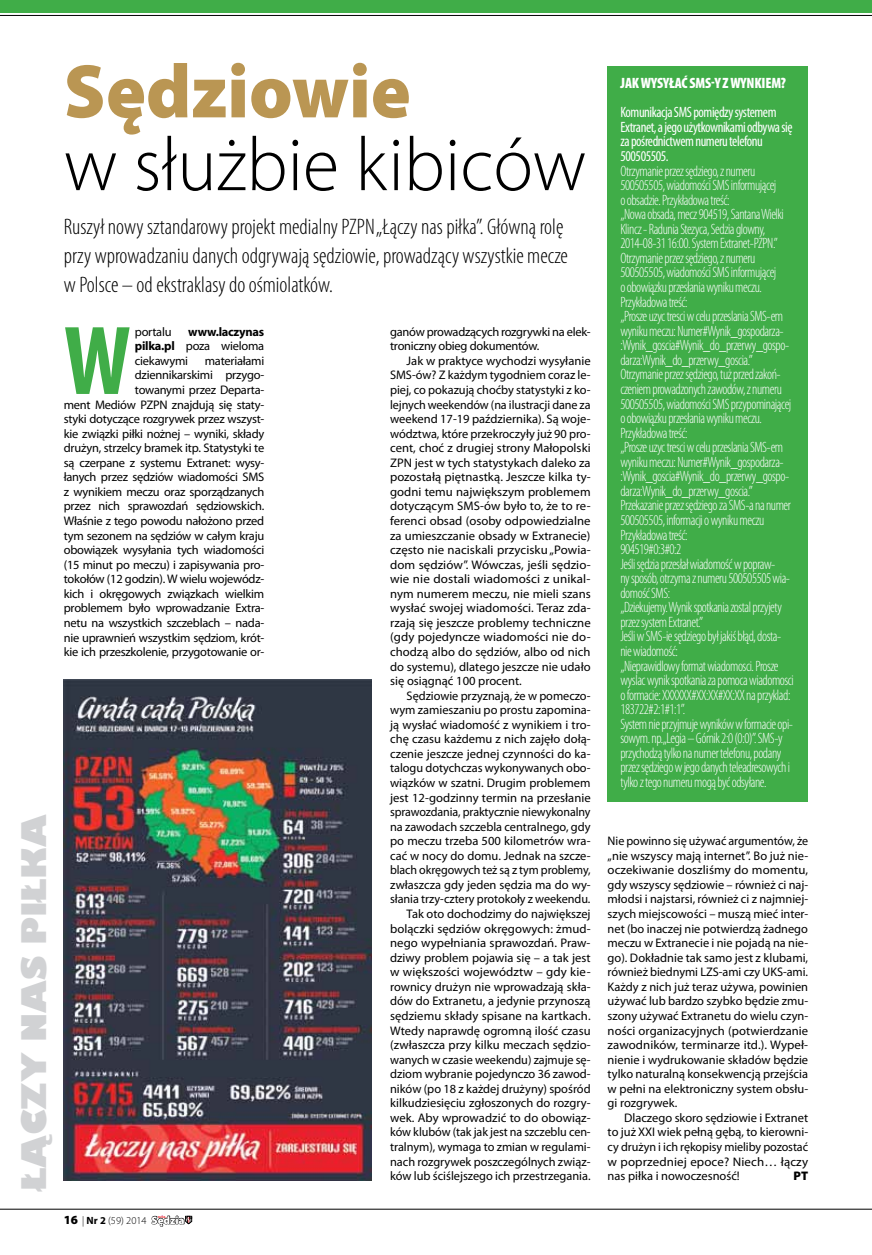
<style>
.page{position:relative;width:872px;height:1255px;background:#fff}
.page>*{position:absolute;margin:0;border:0;box-sizing:border-box;transform-origin:0 0}
.t1{font:700 condensed 98.85px "Myriad Pro";color:#40ad48}
.t2{font:300 76.5px "Myriad Pro";color:#000}
.t3{font:900 76.5px "Myriad Pro";color:#ba9653}
.t4{font:800 33px "Gill Sans";color:#d1d2d4}
.t5{font:300 condensed 22.5px/29.1px "Myriad Pro";color:#000}
.t6{font:300 condensed 15px/14.5px "Myriad Pro";letter-spacing:-.03em;color:#fff;scale:.95 1}
.t7{font:condensed 15px/14.5px "Myriad Pro";letter-spacing:-.03em;color:#fff;scale:.95 1}
.t8{font:900 condensed 15px "Myriad Pro";letter-spacing:-.01em;color:#fff}
.t9{font:12.45px/14.5px "Myriad Pro";letter-spacing:-.005em;color:#000;text-align:justify}
.t10{font:700 12.45px/14.5px "Myriad Pro";letter-spacing:-.02em;color:#000;text-align:justify}
.t11{font:900 12.45px "Myriad Pro";color:#000}
.t12{font:300 10.5px "Myriad Pro";color:#000}
.s1{font-weight:400}
.s2{font-weight:900;font-size:12.45px}
.s3{font-weight:700}
.s4{font-weight:900;font-size:10.95px;color:#fff}
</style>
<div class="page">
<hr style="left:0;top:1208px;width:872px;height:1px;background:#000">
<hr style="left:0;top:15px;width:872px;height:1px;background:#000">
<div style="left:0;top:0;width:872px;height:13px;background:#40ad48"></div>
<svg style="left:152px;top:1215px;width:40px;height:11px"></svg>
<div style="left:607px;top:66px;width:201px;height:735px;background:#40ad48"></div>
<img style="left:64px;top:679px;width:308px;height:500px">
<h2 class="t3" style="left:64px;top:40px;width:348px">Sędziowie</h2>
<h2 class="t2" style="left:64px;top:119px;width:524px">w służbie kibiców</h2>
<h3 class="t5" style="left:64px;top:212px;width:505px">Ruszył nowy sztandarowy projekt medialny PZPN „Łączy nas piłka”. Główną rolę przy wprowadzaniu danych odgrywają sędziowie, prowadzący wszystkie mecze w Polsce – od ekstraklasy do ośmiolatków.</h3>
<h1 class="t1" style="left:64px;top:299px;width:69px">W</h1>
<p class="t9" style="left:135px;top:324px;width:38px">portalu</p>
<p class="t10" style="left:135px;top:324px;width:131px;text-indent:53px">www.laczynas pilka.pl <span class="s1">poza wieloma ciekawymi</span></p>
<p class="t9" style="left:64px;top:353px;width:202px;text-align:right">materiałami<br>dziennikarskimi przygo-<br>towanymi przez Departa-<br>ment Mediów PZPN znajdują się staty&shy;styki dotyczące rozgrywek przez wszyst&shy;kie związki piłki nożnej – wyniki, składy drużyn, strzelcy bramek itp. Statystyki te są czerpane z systemu Extranet: wysy&shy;łanych przez sędziów wiadomości SMS z wynikiem meczu oraz sporządzanych przez nich sprawozdań sędziowskich.<br>Właśnie z tego powodu nałożono przed tym sezonem na sędziów w całym kraju obowiązek wysyłania tych wiadomości (15 minut po meczu) i zapisywania pro&shy;tokołów (12 godzin). W wielu wojewódz&shy;kich i okręgowych związkach wielkim problemem było wprowadzanie Extra&shy;netu na wszystkich szczeblach – nada&shy;nie uprawnień wszystkim sędziom, krót&shy;kie ich przeszkolenie, przygotowanie or-</p>
<h3 class="t4" style="left:13px;top:1191px;width:378px;rotate:-90deg">Łączy nas piłka</h3>
<p class="t12" style="left:64px;top:1213px;width:122px"><span class="s2">16</span> | <span class="s3">Nr 2</span> (59) 2014 <span class="s4">Sędzia</span></p>
<p class="t9" style="left:390px;top:324px;width:202px">ganów prowadzących rozgrywki na elek&shy;troniczny obieg dokumentów.</p>
<p class="t9" style="left:390px;top:353px;width:202px;text-indent:16px">Jak w praktyce wychodzi wysyłanie SMS-ów? Z każdym tygodniem coraz le&shy;piej, co pokazują choćby statystyki z ko&shy;lejnych weekendów (na ilustracji dane za weekend 17-19 października). Są woje&shy;wództwa, które przekroczyły już 90 pro&shy;cent, choć z drugiej strony Małopolski ZPN jest w tych statystykach daleko za pozostałą piętnastką. Jeszcze kilka ty&shy;godni temu największym problemem dotyczącym SMS-ów było to, że to re&shy;ferenci obsad (osoby odpowiedzialne za umieszczanie obsady w Extranecie) często nie naciskali przycisku „Powia&shy;dom sędziów”. Wówczas, jeśli sędzio&shy;wie nie dostali wiadomości z unikal&shy;nym numerem meczu, nie mieli szans wysłać swojej wiadomości. Teraz zda&shy;rzają się jeszcze problemy techniczne (gdy pojedyncze wiadomości nie do&shy;chodzą albo do sędziów, albo od nich do systemu), dlatego jeszcze nie udało się osiągnąć 100 procent.</p>
<p class="t9" style="left:390px;top:688px;width:202px;text-align:right">Sędziowie przyznają, że w pomeczo&shy;wym zamieszaniu po prostu zapomina&shy;ją wysłać wiadomość z wynikiem i tro&shy;chę czasu każdemu z nich zajęło dołą&shy;czenie jeszcze jednej czynności do ka&shy;talogu dotychczas wykonywanych obo&shy;wiązków w szatni. Drugim problemem jest 12-godzinny termin na przesłanie sprawozdania, praktycznie niewykonalny na zawodach szczebla centralnego, gdy po meczu trzeba 500 kilometrów wra&shy;cać w nocy do domu. Jednak na szcze&shy;blach okręgowych też są z tym problemy, zwłaszcza gdy jeden sędzia ma do wy&shy;słania trzy-cztery protokoły z weekendu.<br>Tak oto dochodzimy do największej bolączki sędziów okręgowych: żmud&shy;nego wypełniania sprawozdań. Praw&shy;dziwy problem pojawia się – a tak jest w większości województw – gdy kie&shy;rownicy drużyn nie wprowadzają skła&shy;dów do Extranetu, a jedynie przynoszą sędziemu składy spisane na kartkach.<br>Wtedy naprawdę ogromną ilość czasu (zwłaszcza przy kilku meczach sędzio&shy;wanych w czasie weekendu) zajmuje sę&shy;dziom wybranie pojedynczo 36 zawod&shy;ników (po 18 z każdej drużyny) spośród kilkudziesięciu zgłoszonych do rozgry&shy;wek. Aby wprowadzić to do obowiąz&shy;ków klubów (tak jak jest na szczeblu cen&shy;tralnym), wymaga to zmian w regulami&shy;nach rozgrywek poszczególnych związ&shy;ków lub ściślejszego ich przestrzegania.</p>
<p class="t8" style="left:620px;top:74px;width:167px">JAK WYSYŁAĆ SMS-Y Z WYNKIEM?</p>
<p class="t7" style="left:620px;top:105px;width:183px">Komunikacja SMS pomiędzy systemem<br>Extranet, a jego użytkownikami odbywa się za pośrednictwem numeru telefonu<br>500505505.</p>
<p class="t6" style="left:620px;top:163px;width:184px">Otrzymanie przez sędziego, z numeru 500505505, wiadomości SMS informującej<br>o obsadzie. Przykładowa treść:<br>„Nowa obsada, mecz 904519, Santana Wielki Klincz - Radunia Stezyca, Sedzia glowny, 2014-08-31 16:00. System Extranet-PZPN.” Otrzymanie przez sędziego, z numeru 500505505, wiadomości SMS informującej<br>o obowiązku przesłania wyniku meczu.<br>Przykładowa treść:<br>„Prosze uzyc tresci w celu przeslania SMS-em wyniku meczu: Numer#Wynik_gospodarza-:Wynik_goscia#Wynik_do_przerwy_gospo&shy;darza:Wynik_do_przerwy_goscia.” Otrzymanie przez sędziego, tuż przed zakoń&shy;czeniem prowadzonych zawodów, z numeru 500505505, wiadomości SMS przypominającej o obowiązku przesłania wyniku meczu.<br>Przykładowa treść:<br>„Prosze uzyc tresci w celu przeslania SMS-em wyniku meczu: Numer#Wynik_gospodarza-:Wynik_goscia#Wynik_do_przerwy_gospo&shy;darza:Wynik_do_przerwy_goscia.” Przekazanie przez sędziego za SMS-a na numer 500505505, informacji o wyniku meczu Przykładowa treść:<br>904519#0:3#0:2<br>Jeśli sędzia przesłał wiadomość w popraw-<br>ny sposób, otrzyma z numeru 500505505 wia&shy;domość SMS:<br>„Dziekujemy. Wynik spotkania zostal przyjety przez system Extranet.”<br>Jeśli w SMS-ie sędziego był jakiś błąd, dosta&shy;nie wiadomość:<br>„Nieprawidlowy format wiadomosci. Prosze wyslac wynik spotkania za pomoca wiadomosci o formacie: XXXXXX#XX:XX#XX:XX na przyklad:<br>183722#2:1#1:1”.<br>System nie przyjmuje wyników w formacie opi&shy;sowym. np. „Legia – Górnik 2:0 (0:0)”. SMS-y przychodzą tylko na numer telefonu, podany przez sędziego w jego danych teleadresowych i tylko z tego numeru mogą być odsyłane.</p>
<p class="t9" style="left:607px;top:833px;width:202px">Nie powinno się używać argumentów, że „nie wszyscy mają internet”. Bo już nie&shy;oczekiwanie doszliśmy do momentu, gdy wszyscy sędziowie – również ci naj&shy;młodsi i najstarsi, również ci z najmniej&shy;szych miejscowości – muszą mieć inter&shy;net (bo inaczej nie potwierdzą żadnego meczu w Extranecie i nie pojadą na nie&shy;go). Dokładnie tak samo jest z klubami, również biednymi LZS-ami czy UKS-ami.<br>Każdy z nich już teraz używa, powinien używać lub bardzo szybko będzie zmu&shy;szony używać Extranetu do wielu czyn&shy;ności organizacyjnych (potwierdzanie zawodników, terminarze itd.). Wypeł&shy;nienie i wydrukowanie składów będzie tylko naturalną konsekwencją przejścia w pełni na elektroniczny system obsłu&shy;gi rozgrywek.</p>
<p class="t9" style="left:607px;top:1110px;width:202px;text-indent:16px">Dlaczego skoro sędziowie i Extranet to już XXI wiek pełną gębą, to kierowni&shy;cy drużyn i ich rękopisy mieliby pozostać w poprzedniej epoce? Niech… łączy nas piłka i nowoczesność!</p>
<p class="t11" style="left:793px;top:1167px;width:16px">PT</p>
</div>
